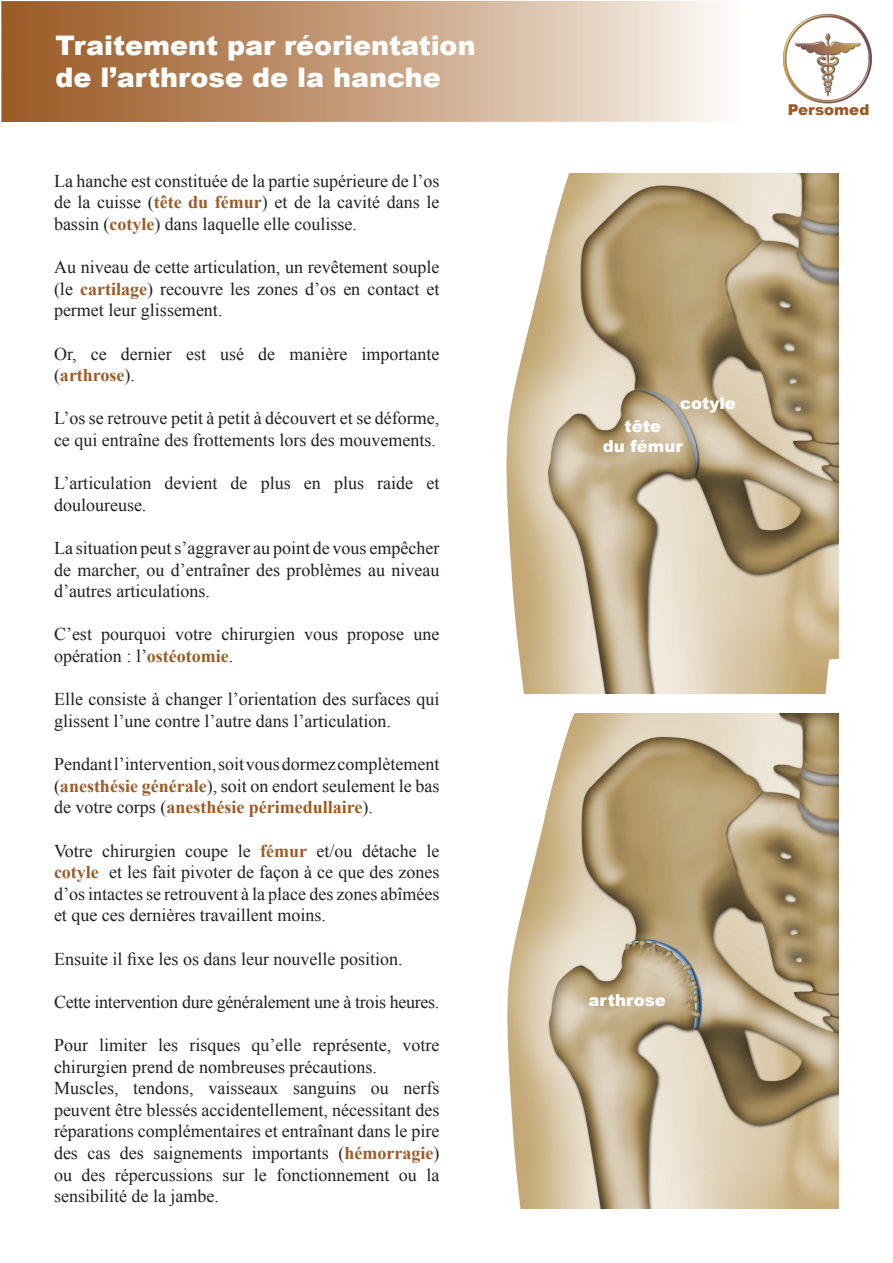
<style>
.page{position:relative;width:893px;height:1263px;background:#fff}
.page>*{position:absolute;margin:0;border:0;box-sizing:border-box;transform-origin:0 0}
.t1{font:900 27px "Arial";color:#fff}
.t2{font:18px/21.6px "Times New Roman";color:#231f20;text-align:justify}
.t3{font:900 16.5px "Arial";color:#fff}
.t4{font:900 15px "Arial";color:#9b5b28}
.s1{font-weight:700;color:#9b5b28}
</style>
<div class="page">
<img style="left:507px;top:713px;width:332px;height:496px">
<img style="left:506px;top:173px;width:332px;height:520px">
<div style="left:1px;top:1px;width:742px;height:121px;background:linear-gradient(to right,#97531c,#faf5f0)"></div>
<img style="left:783px;top:13px;width:89px;height:91px">
<p class="t1" style="left:55px;top:26px;width:422px">Traitement par réorientation</p>
<p class="t1" style="left:55px;top:58px;width:387px">de l’arthrose de la hanche</p>
<p class="t2" style="left:54px;top:170px;width:387px">La hanche est constituée de la partie supérieure de l’os de la cuisse (<span class="s1">tête du fémur</span>) et de la cavité dans le bassin (<span class="s1">cotyle</span>) dans laquelle elle coulisse.</p>
<p class="t2" style="left:54px;top:256px;width:387px">Au niveau de cette articulation, un revêtement souple (le <span class="s1">cartilage</span>) recouvre les zones d’os en contact et permet leur glissement.</p>
<p class="t2" style="left:54px;top:343px;width:387px">Or, ce dernier est usé de manière importante (<span class="s1">arthrose</span>).</p>
<p class="t2" style="left:54px;top:407px;width:387px">L’os se retrouve petit à petit à découvert et se déforme, ce qui entraîne des frottements lors des mouvements.</p>
<p class="t2" style="left:54px;top:472px;width:387px">L’articulation devient de plus en plus raide et douloureuse.</p>
<p class="t2" style="left:54px;top:537px;width:387px">La situation peut s’aggraver au point de vous empêcher de marcher, ou d’entraîner des problèmes au niveau d’autres articulations.</p>
<p class="t2" style="left:54px;top:623px;width:387px">C’est pourquoi votre chirurgien vous propose une opération : l’<span class="s1">ostéotomie</span>.</p>
<p class="t2" style="left:54px;top:688px;width:387px">Elle consiste à changer l’orientation des surfaces qui glissent l’une contre l’autre dans l’articulation.</p>
<p class="t2" style="left:54px;top:753px;width:387px">Pendant l’intervention, soit vous dormez complètement (<span class="s1">anesthésie générale</span>), soit on endort seulement le bas de votre corps (<span class="s1">anesthésie périmedullaire</span>).</p>
<p class="t2" style="left:54px;top:839px;width:387px">Votre chirurgien coupe le <span class="s1">fémur</span> et/ou détache le <span class="s1">cotyle</span> et les fait pivoter de façon à ce que des zones d’os intactes se retrouvent à la place des zones abîmées et que ces dernières travaillent moins.</p>
<p class="t2" style="left:54px;top:947px;width:350px">Ensuite il fixe les os dans leur nouvelle position.</p>
<p class="t2" style="left:54px;top:991px;width:387px">Cette intervention dure généralement une à trois heures.</p>
<p class="t2" style="left:54px;top:1034px;width:387px">Pour limiter les risques qu’elle représente, votre chirurgien prend de nombreuses précautions.</p>
<p class="t2" style="left:54px;top:1077px;width:387px">Muscles, tendons, vaisseaux sanguins ou nerfs peuvent être blessés accidentellement, nécessitant des réparations complémentaires et entraînant dans le pire des cas des saignements importants (<span class="s1">hémorragie</span>) ou des répercussions sur le fonctionnement ou la sensibilité de la jambe.</p>
<p class="t4" style="left:788px;top:99px;width:83px">Persomed</p>
<p class="t3" style="left:680px;top:391px;width:57px">cotyle</p>
<p class="t3" style="left:624px;top:414px;width:38px">tête</p>
<p class="t3" style="left:603px;top:434px;width:81px">du fémur</p>
<p class="t3" style="left:589px;top:988px;width:79px">arthrose</p>
</div>
